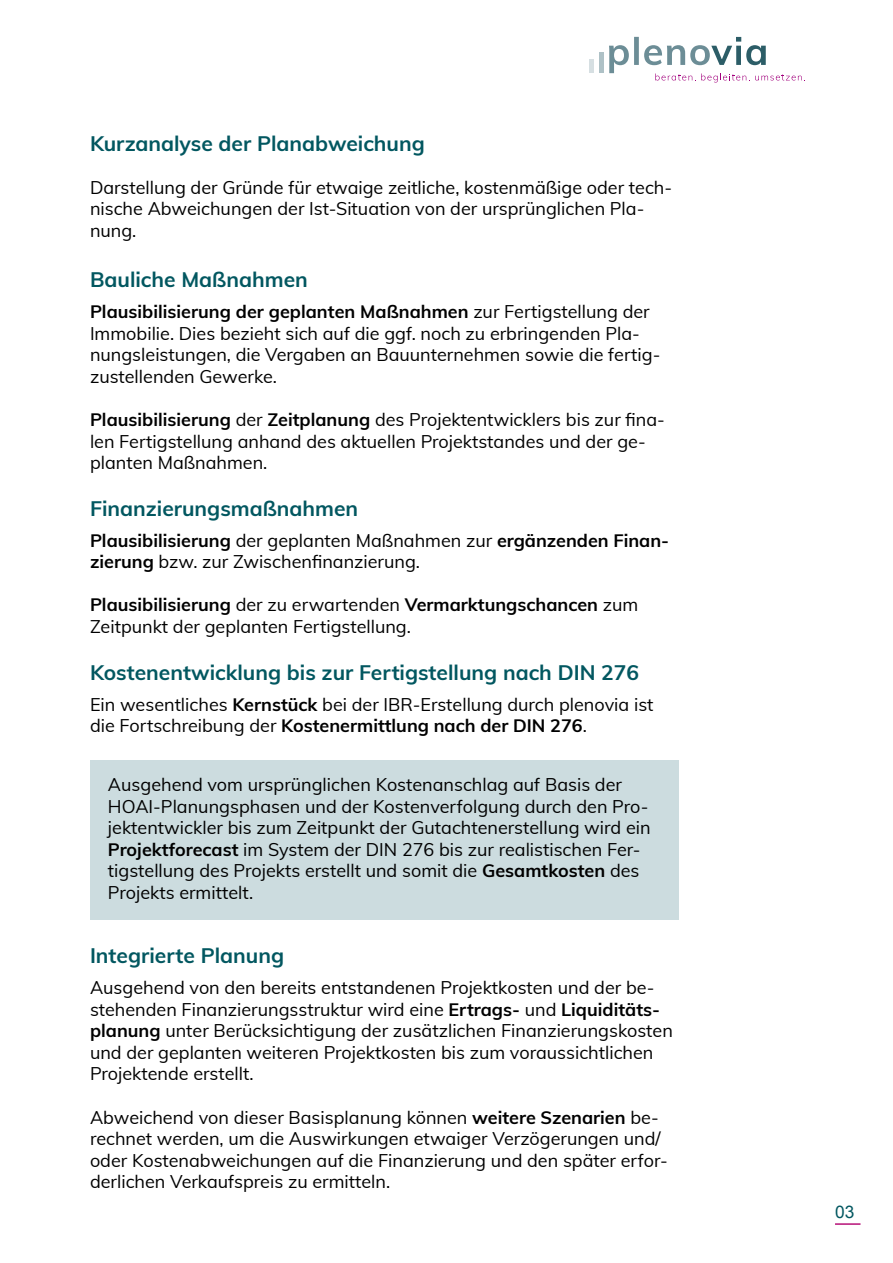
<style>
.page{position:relative;width:893px;height:1263px;background:#fff}
.page>*{position:absolute;margin:0;border:0;box-sizing:border-box;transform-origin:0 0}
.t1{font:700 21px "Muli";color:#025760}
.t2{font:18px/21.6px "Muli";color:#000}
.t3{font:17.4px "Arial";color:#025760}
.s1{font-weight:700}
</style>
<div class="page">
<hr style="left:835px;top:1223px;width:25px;height:2px;background:#b61077">
<div style="left:90px;top:761px;width:589px;height:159px;background:#ccdcdf"></div>
<svg style="left:609px;top:37px;width:196px;height:45px"></svg>
<div style="left:589px;top:59px;width:5px;height:14px;background:#d6dfe2"></div>
<div style="left:599px;top:52px;width:5px;height:21px;background:#aec1c6"></div>
<p class="t1" style="left:90px;top:132px;width:336px">Kurzanalyse der Planabweichung</p>
<p class="t2" style="left:90px;top:177px;width:584px">Darstellung der Gründe für etwaige zeitliche, kostenmäßige oder tech&shy;nische Abweichungen der Ist-Situation von der ursprünglichen Pla&shy;nung.</p>
<p class="t1" style="left:90px;top:268px;width:219px">Bauliche Maßnahmen</p>
<p class="t2" style="left:90px;top:301px;width:572px"><span class="s1">Plausibilisierung der geplanten Maßnahmen</span> zur Fertigstellung der Immobilie. Dies bezieht sich auf die ggf. noch zu erbringenden Pla&shy;nungsleistungen, die Vergaben an Bauunternehmen sowie die fertig&shy;zustellenden Gewerke.</p>
<p class="t2" style="left:90px;top:409px;width:576px"><span class="s1">Plausibilisierung</span> der <span class="s1">Zeitplanung</span> des Projektentwicklers bis zur 昀椀na&shy;len Fertigstellung anhand des aktuellen Projektstandes und der ge&shy;planten Maßnahmen.</p>
<p class="t1" style="left:90px;top:497px;width:270px">Finanzierungsmaßnahmen</p>
<p class="t2" style="left:90px;top:530px;width:581px"><span class="s1">Plausibilisierung</span> der geplanten Maßnahmen zur <span class="s1">ergänzenden Finan&shy;zierung</span> bzw. zur Zwischen昀椀nanzierung.</p>
<p class="t2" style="left:90px;top:595px;width:550px"><span class="s1">Plausibilisierung</span> der zu erwartenden <span class="s1">Vermarktungschancen</span> zum<br>Zeitpunkt der geplanten Fertigstellung.</p>
<p class="t1" style="left:90px;top:661px;width:551px">Kostenentwicklung bis zur Fertigstellung nach DIN 276</p>
<p class="t2" style="left:90px;top:694px;width:565px">Ein wesentliches <span class="s1">Kernstück</span> bei der IBR-Erstellung durch plenovia ist die Fortschreibung der <span class="s1">Kostenermittlung nach der DIN 276</span>.</p>
<p class="t2" style="left:108px;top:774px;width:544px">Ausgehend vom ursprünglichen Kostenanschlag auf Basis der HOAI-Planungsphasen und der Kostenverfolgung durch den Pro&shy;jektentwickler bis zum Zeitpunkt der Gutachtenerstellung wird ein <span class="s1">Projektforecast</span> im System der DIN 276 bis zur realistischen Fer&shy;tigstellung des Projekts erstellt und somit die <span class="s1">Gesamtkosten</span> des Projekts ermittelt.</p>
<p class="t1" style="left:90px;top:944px;width:196px">Integrierte Planung</p>
<p class="t2" style="left:90px;top:977px;width:584px">Ausgehend von den bereits entstandenen Projektkosten und der be&shy;stehenden Finanzierungsstruktur wird eine <span class="s1">Ertrags-</span> und <span class="s1">Liquiditäts&shy;planung</span> unter Berücksichtigung der zusätzlichen Finanzierungskosten und der geplanten weiteren Projektkosten bis zum voraussichtlichen Projektende erstellt.</p>
<p class="t2" style="left:90px;top:1107px;width:579px">Abweichend von dieser Basisplanung können <span class="s1">weitere Szenarien</span> be&shy;rechnet werden, um die Auswirkungen etwaiger Verzögerungen und/ oder Kostenabweichungen auf die Finanzierung und den später erfor&shy;derlichen Verkaufspreis zu ermitteln.</p>
<p class="t3" style="left:835px;top:1202px;width:21px">03</p>
</div>
